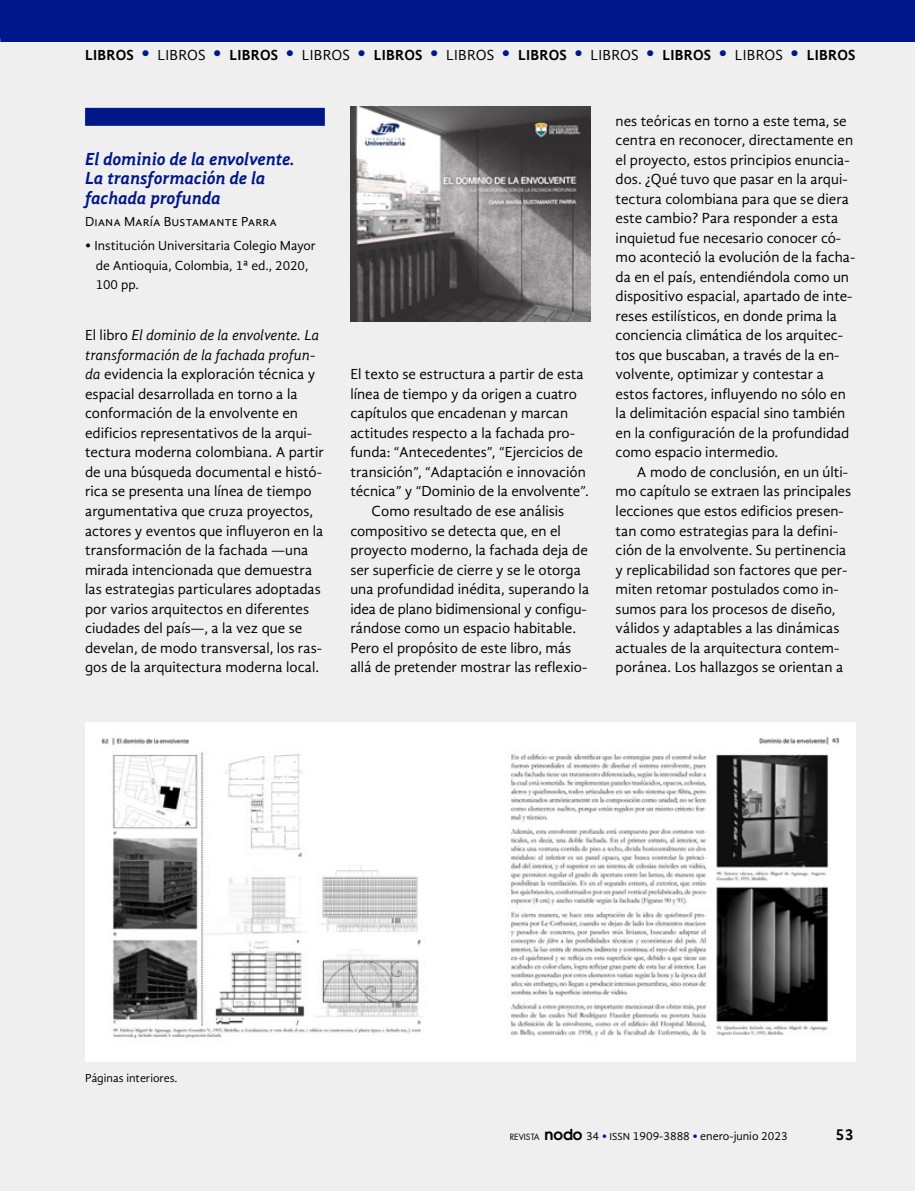
<style>
.page{position:relative;width:915px;height:1191px;background:#fff}
.page>*{position:absolute;margin:0;border:0;box-sizing:border-box;transform-origin:0 0}
.t1{font:italic 700 18px/19.5px "Gandhi Sans";letter-spacing:-.01em;color:#001789}
.t2{font:700 16.5px "Gandhi Sans";color:#000}
.t3{font:15px/19.5px "Gandhi Sans";color:#000}
.t4{font:700 15px "Gandhi Sans";letter-spacing:.02em;color:#000}
.t5{font:13.5px/19.5px "Gandhi Sans";color:#000}
.t6{font:12px "Gandhi Sans";color:#000}
.s1{font-weight:400;font-size:22.5px;color:#001789}
.s2{font-weight:400}
.s3{font-size:15px}
.s4{font-style:italic}
.s5{font-family:"Futura";font-size:8.4px}
.s6{font-family:"Avant Garde";font-weight:600;font-size:15px}
.s7{font-weight:700;color:#001789}
.s8{font-size:10.5px}
</style>
<div class="page">
<div style="left:0;top:38px;width:914px;height:1153px;background:#efeff0"></div>
<div style="left:0;top:0;width:914px;height:42px;background:#001789"></div>
<div style="left:85px;top:108px;width:240px;height:18px;background:#001789"></div>
<img style="left:350px;top:107px;width:240px;height:215px">
<img style="left:85px;top:722px;width:770px;height:339px">
<p class="t4" style="left:85px;top:46px;width:771px">LIBROS <span class="s1">•</span> <span class="s2">LIBROS</span> <span class="s1">•</span> LIBROS <span class="s1">•</span> <span class="s2">LIBROS</span> <span class="s1">•</span> LIBROS <span class="s1">•</span> <span class="s2">LIBROS</span> <span class="s1">•</span> LIBROS <span class="s1">•</span> <span class="s2">LIBROS</span> <span class="s1">•</span> LIBROS <span class="s1">•</span> <span class="s2">LIBROS</span> <span class="s1">•</span> LIBROS</p>
<p class="t1" style="left:85px;top:149px;width:211px">El dominio de la envolvente.<br>La transformación de la fachada profunda</p>
<p class="t5" style="left:85px;top:212px;width:193px">Diana María Bustamante Parra</p>
<p class="t5" style="left:96px;top:236px;width:221px;text-indent:-11px"><span class="s3">•</span> Institución Universitaria Colegio Mayor de Antioquia, Colombia, 1ª ed., 2020,<br>100 pp.</p>
<p class="t3" style="left:85px;top:326px;width:240px">El libro <span class="s4">El dominio de la envolvente. La transformación de la fachada profun&shy;da</span> evidencia la exploración técnica y espacial desarrollada en torno a la conformación de la envolvente en edificios representativos de la arqui&shy;tectura moderna colombiana. A partir de una búsqueda documental e histó&shy;rica se presenta una línea de tiempo argumentativa que cruza proyectos, actores y eventos que influyeron en la transformación de la fachada —una mirada intencionada que demuestra las estrategias particulares adoptadas por varios arquitectos en diferentes ciudades del país—, a la vez que se develan, de modo transversal, los ras&shy;gos de la arquitectura moderna local.</p>
<p class="t3" style="left:350px;top:365px;width:234px">El texto se estructura a partir de esta</p>
<p class="t3" style="left:350px;top:384px;width:228px">línea de tiempo y da origen a cuatro</p>
<p class="t3" style="left:350px;top:404px;width:219px">capítulos que encadenan y marcan</p>
<p class="t3" style="left:350px;top:423px;width:226px">actitudes respecto a la fachada pro-</p>
<p class="t3" style="left:350px;top:443px;width:234px">funda: “Antecedentes”, “Ejercicios de</p>
<p class="t3" style="left:350px;top:462px;width:237px">transición”, “Adaptación e innovación</p>
<p class="t3" style="left:350px;top:482px;width:240px">técnica” y “Dominio de la envolvente”.</p>
<p class="t3" style="left:371px;top:501px;width:194px">Como resultado de ese análisis</p>
<p class="t3" style="left:350px;top:521px;width:212px">compositivo se detecta que, en el</p>
<p class="t3" style="left:350px;top:540px;width:239px">proyecto moderno, la fachada deja de</p>
<p class="t3" style="left:350px;top:560px;width:232px">ser superficie de cierre y se le otorga</p>
<p class="t3" style="left:350px;top:579px;width:240px">una profundidad inédita, superando la</p>
<p class="t3" style="left:350px;top:599px;width:237px">idea de plano bidimensional y configu-</p>
<p class="t3" style="left:350px;top:618px;width:227px">rándose como un espacio habitable.</p>
<p class="t3" style="left:350px;top:638px;width:222px">Pero el propósito de este libro, más</p>
<p class="t3" style="left:350px;top:657px;width:238px">allá de pretender mostrar las reflexio-</p>
<p class="t3" style="left:615px;top:111px;width:241px">nes teóricas en torno a este tema, se centra en reconocer, directamente en el proyecto, estos principios enuncia&shy;dos. ¿Qué tuvo que pasar en la arqui&shy;tectura colombiana para que se diera este cambio? Para responder a esta inquietud fue necesario conocer có&shy;mo aconteció la evolución de la facha&shy;da en el país, entendiéndola como un dispositivo espacial, apartado de inte&shy;reses estilísticos, en donde prima la conciencia climática de los arquitec&shy;tos que buscaban, a través de la en&shy;volvente, optimizar y contestar a estos factores, influyendo no sólo en la delimitación espacial sino también en la configuración de la profundidad como espacio intermedio.</p>
<p class="t3" style="left:615px;top:462px;width:237px;text-indent:21px">A modo de conclusión, en un últi&shy;mo capítulo se extraen las principales lecciones que estos edificios presen&shy;tan como estrategias para la defini&shy;ción de la envolvente. Su pertinencia y replicabilidad son factores que per&shy;miten retomar postulados como in&shy;sumos para los procesos de diseño, válidos y adaptables a las dinámicas actuales de la arquitectura contem&shy;poránea. Los hallazgos se orientan a</p>
<p class="t6" style="left:85px;top:1070px;width:94px">Páginas interiores.</p>
<p class="t6" style="left:509px;top:1129px;width:279px"><span class="s5">REVISTA</span> <span class="s6">nodo</span> 34 <span class="s7">•</span> <span class="s8">ISSN</span> 1909-3888 <span class="s7">•</span> enero-junio 2023</p>
<p class="t2" style="left:835px;top:1125px;width:20px">53</p>
</div>
